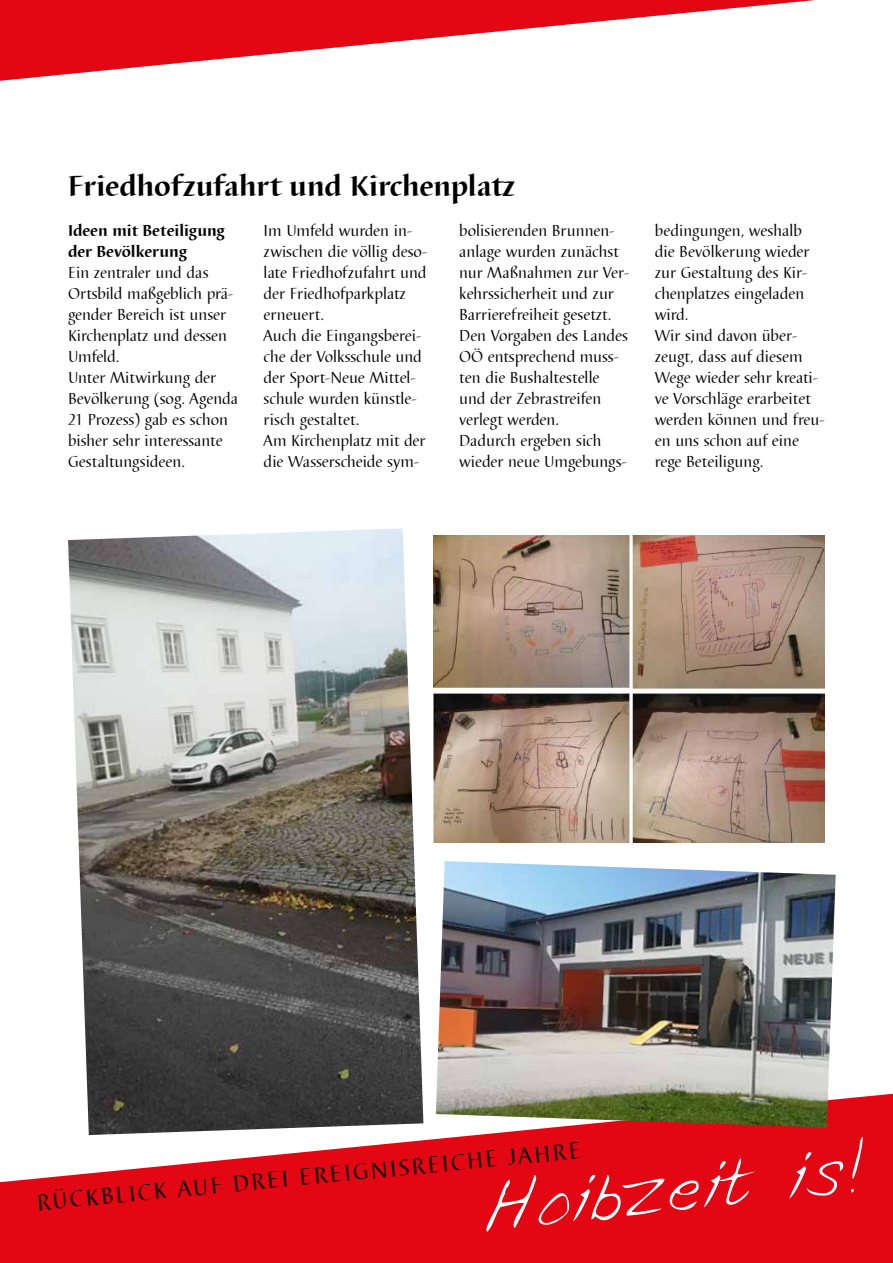
<style>
.page{position:relative;width:893px;height:1263px;background:#fff}
.page>*{position:absolute;margin:0;border:0;box-sizing:border-box;transform-origin:0 0}
.t1{font:72px "Erins Hand";color:#fff}
.t2{font:700 30px "Barbedor";color:#000}
.t3{font:24px "Barbedor";color:#000}
.t4{font:16.5px/21px "Barbedor";color:#000}
.t5{font:700 16.5px/21px "Barbedor";color:#000}
</style>
<div class="page">
<svg style="left:0;top:1093px;width:893px;height:170px;background:#e62530"></svg>
<svg style="left:0;top:0;width:815px;height:81px"></svg>
<img style="left:436px;top:861px;width:400px;height:267px">
<img style="left:434px;top:536px;width:391px;height:306px">
<img style="left:68px;top:528px;width:355px;height:607px">
<h2 class="t2" style="left:68px;top:170px;width:448px">Friedhofzufahrt und Kirchenplatz</h2>
<p class="t5" style="left:68px;top:220px;width:158px">Ideen mit Beteiligung der Bevölkerung</p>
<p class="t4" style="left:68px;top:262px;width:172px">Ein zentraler und das<br>Ortsbild maßgeblich prä&shy;gender Bereich ist unser<br>Kirchenplatz und dessen<br>Umfeld.<br>Unter Mitwirkung der<br>Bevölkerung (sog. Agenda<br>21 Prozess) gab es schon bisher sehr interessante<br>Gestaltungsideen.</p>
<p class="t4" style="left:264px;top:220px;width:165px">Im Umfeld wurden in&shy;zwischen die völlig deso&shy;late Friedhofzufahrt und der Friedhofparkplatz erneuert.<br>Auch die Eingangsberei&shy;che der Volksschule und der Sport-Neue Mittel&shy;schule wurden künstle&shy;risch gestaltet.<br>Am Kirchenplatz mit der die Wasserscheide sym-</p>
<p class="t4" style="left:459px;top:220px;width:172px">bolisierenden Brunnen&shy;anlage wurden zunächst nur Maßnahmen zur Ver&shy;kehrssicherheit und zur<br>Barrierefreiheit gesetzt.<br>Den Vorgaben des Landes<br>OÖ entsprechend muss&shy;ten die Bushaltestelle und der Zebrastreifen verlegt werden.<br>Dadurch ergeben sich wieder neue Umgebungs-</p>
<p class="t4" style="left:655px;top:220px;width:171px">bedingungen, weshalb die Bevölkerung wieder zur Gestaltung des Kir&shy;chenplatzes eingeladen wird.<br>Wir sind davon über&shy;zeugt, dass auf diesem<br>Wege wieder sehr kreati&shy;ve Vorschläge erarbeitet werden können und freu&shy;en uns schon auf eine rege Beteiligung.</p>
<h1 class="t1" style="left:472px;top:1153px;width:392px;rotate:-6deg">Hoibzeit is!</h1>
<h3 class="t3" style="left:36px;top:1187px;width:548px;rotate:-5deg">RÜCKBLICK AUF DREI EREIGNISREICHE JAHRE</h3>
</div>
